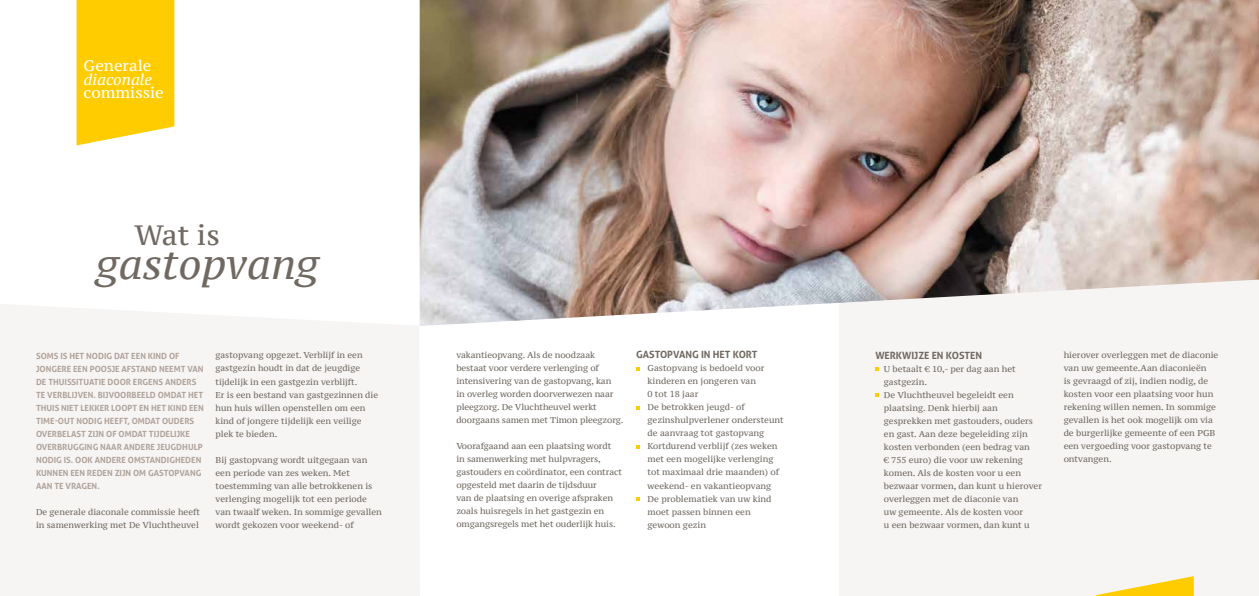
<style>
.page{position:relative;width:1259px;height:596px;background:#fff}
.page>*{position:absolute;margin:0;border:0;box-sizing:border-box;transform-origin:0 0}
.t1{font:italic 41.2px "PT Serif Caption";color:#706961}
.t2{font:27.8px "PT Serif Caption";color:#706961}
.t3{font:15.1px "PT Serif Caption";color:#fff}
.t4{font:italic 15.1px "PT Serif Caption";color:#fff}
.t5{font:700 10px "Aller";color:#706961}
.t6{font:8.5px/13px "PT Serif Caption";color:#706961}
.t7{font:700 8.5px/13px "Aller";color:#b0a39a}
</style>
<div class="page">
<div style="left:839px;top:0;width:420px;height:595px;background:#f7f5f4"></div>
<div style="left:0;top:303px;width:420px;height:292px;background:#f7f5f4"></div>
<img style="left:420px;top:0;width:839px;height:326px">
<svg style="left:636px;top:367px;width:4px;height:3px"></svg>
<svg style="left:636px;top:406px;width:4px;height:3px"></svg>
<svg style="left:636px;top:445px;width:4px;height:3px"></svg>
<svg style="left:636px;top:497px;width:4px;height:3px"></svg>
<svg style="left:1097px;top:576px;width:96px;height:19px"></svg>
<svg style="left:875px;top:367px;width:4px;height:3px"></svg>
<svg style="left:875px;top:393px;width:4px;height:3px"></svg>
<div style="left:77px;top:0;width:97px;height:145px;background:#fc0"></div>
<h3 class="t3" style="left:84px;top:56px;width:69px">Generale</h3>
<h3 class="t4" style="left:84px;top:70px;width:70px">diaconale</h3>
<h3 class="t3" style="left:84px;top:83px;width:82px">commissie</h3>
<h2 class="t2" style="left:134px;top:217px;width:87px">Wat is</h2>
<h1 class="t1" style="left:96px;top:238px;width:224px">gastopvang</h1>
<p class="t7" style="left:36px;top:349px;width:169px">SOMS IS HET NODIG DAT EEN KIND OF JONGERE EEN POOSJE AFSTAND NEEMT VAN DE THUISSITUATIE DOOR ERGENS ANDERS TE VERBLIJVEN. BIJVOORBEELD OMDAT HET THUIS NIET LEKKER LOOPT EN HET KIND EEN TIME-OUT NODIG HEEFT, OMDAT OUDERS OVERBELAST ZIJN OF OMDAT TIJDELIJKE OVERBRUGGING NAAR ANDERE JEUGDHULP NODIG IS. OOK ANDERE OMSTANDIGHEDEN KUNNEN EEN REDEN ZIJN OM GASTOPVANG AAN TE VRAGEN.</p>
<p class="t6" style="left:36px;top:505px;width:165px">De generale diaconale commissie heeft in samenwerking met De Vluchtheuvel</p>
<p class="t6" style="left:215px;top:348px;width:164px">gastopvang opgezet. Verblijf in een gastgezin houdt in dat de jeugdige tijdelijk in een gastgezin verblijft.<br>Er is een bestand van gastgezinnen die hun huis willen openstellen om een kind of jongere tijdelijk een veilige plek te bieden.</p>
<p class="t6" style="left:215px;top:452px;width:168px">Bij gastopvang wordt uitgegaan van een periode van zes weken. Met toestemming van alle betrokkenen is verlenging mogelijk tot een periode van twaalf weken. In sommige gevallen wordt gekozen voor weekend- of</p>
<p class="t6" style="left:456px;top:348px;width:169px">vakantieopvang. Als de noodzaak bestaat voor verdere verlenging of intensivering van de gastopvang, kan<br>in overleg worden doorverwezen naar pleegzorg. De Vluchtheuvel werkt doorgaans samen met Timon pleegzorg.</p>
<p class="t6" style="left:456px;top:439px;width:167px">Voorafgaand aan een plaatsing wordt<br>in samenwerking met hulpvragers, gastouders en coördinator, een contract opgesteld met daarin de tijdsduur<br>van de plaatsing en overige afspraken zoals huisregels in het gastgezin en omgangsregels met het ouderlijk huis.</p>
<p class="t5" style="left:636px;top:348px;width:123px">GASTOPVANG IN HET KORT</p>
<p class="t6" style="left:647px;top:361px;width:138px">Gastopvang is bedoeld voor kinderen en jongeren van<br>0 tot 18 jaar<br>De betrokken jeugd- of gezinshulpverlener ondersteunt de aanvraag tot gastopvang<br>Kortdurend verblijf (zes weken met een mogelijke verlenging tot maximaal drie maanden) of weekend- en vakantieopvang<br>De problematiek van uw kind moet passen binnen een gewoon gezin</p>
<p class="t5" style="left:875px;top:348px;width:108px">WERKWIJZE EN KOSTEN</p>
<p class="t6" style="left:884px;top:362px;width:160px">U betaalt € 10,- per dag aan het gastgezin.<br>De Vluchtheuvel begeleidt een plaatsing. Denk hierbij aan gesprekken met gastouders, ouders en gast. Aan deze begeleiding zijn kosten verbonden (een bedrag van<br>€ 755 euro) die voor uw rekening komen. Als de kosten voor u een bezwaar vormen, dan kunt u hierover overleggen met de diaconie van<br>uw gemeente. Als de kosten voor<br>u een bezwaar vormen, dan kunt u</p>
<p class="t6" style="left:1063px;top:347px;width:156px">hierover overleggen met de diaconie van uw gemeente.Aan diaconieën<br>is gevraagd of zij, indien nodig, de kosten voor een plaatsing voor hun rekening willen nemen. In sommige gevallen is het ook mogelijk om via de burgerlijke gemeente of een PGB een vergoeding voor gastopvang te ontvangen.</p>
</div>
